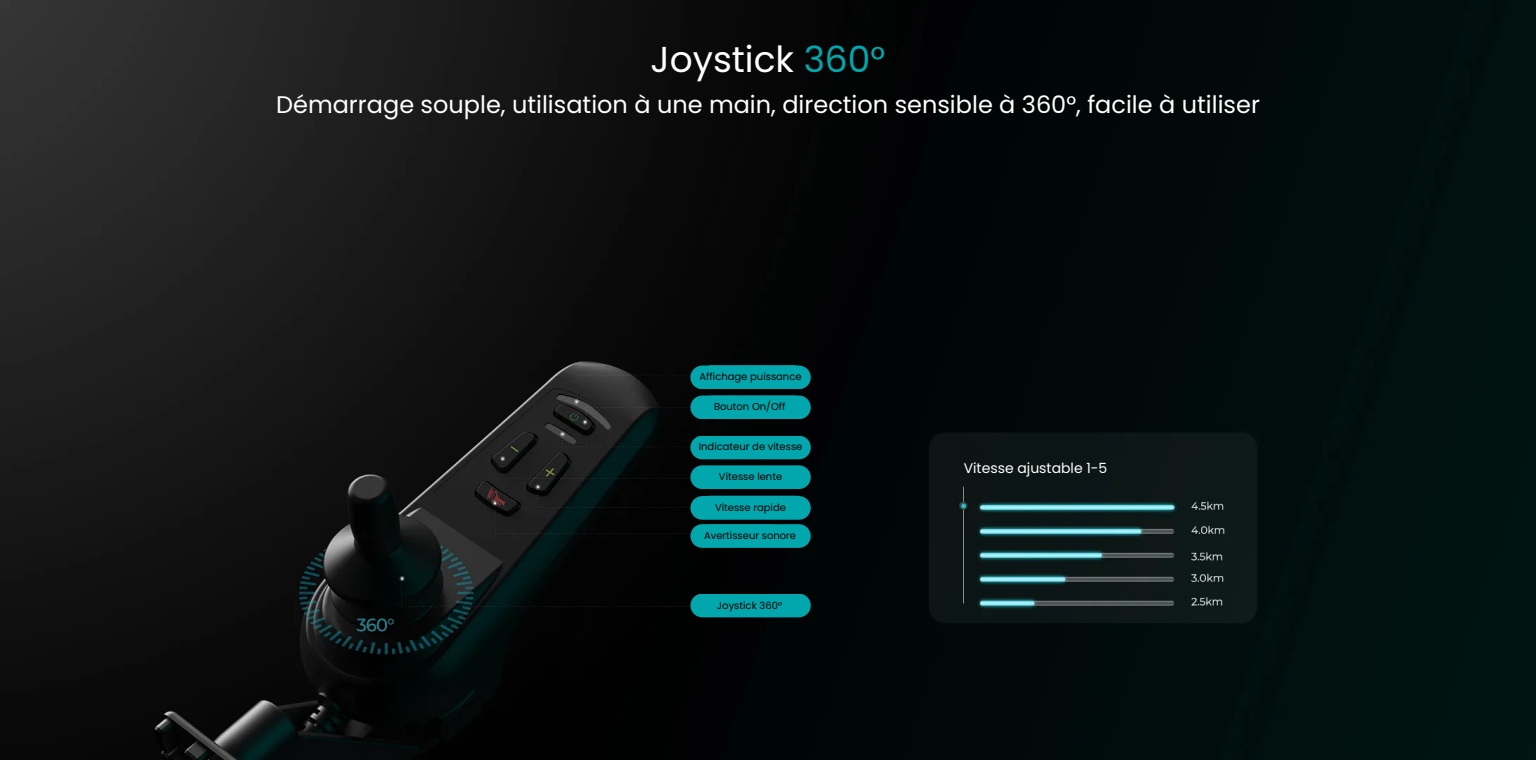
<style>
.page{position:relative;width:1536px;height:760px;background:#fff}
.page>*{position:absolute;margin:0;border:0;box-sizing:border-box;transform-origin:0 0}
.t1{font:36px "Poppins";color:#fff}
.t2{font:24px "Poppins";color:#fff}
.t3{font:14px "Poppins";color:#fff}
.t4{font:10px "Poppins";color:#000}
.s1{color:#01a7ac}
</style>
<div class="page">
<img style="left:0;top:0;width:1536px;height:760px">
<svg style="left:690px;top:365px;width:121px;height:24px;background:#019da2"></svg>
<svg style="left:690px;top:395px;width:121px;height:24px;background:#019ca1"></svg>
<div style="left:690px;top:436px;width:121px;height:23px;background:#01a7ac"></div>
<svg style="left:690px;top:465px;width:121px;height:24px;background:#019ca1"></svg>
<svg style="left:690px;top:496px;width:121px;height:52px;background:#019195"></svg>
<svg style="left:690px;top:593px;width:121px;height:24px;background:#00999d"></svg>
<p class="t1" style="left:651px;top:34px;width:236px">Joystick <span class="s1">360°</span></p>
<p class="t2" style="left:276px;top:88px;width:985px">Démarrage souple, utilisation à une main, direction sensible à 360°, facile à utiliser</p>
<p class="t4" style="left:700px;top:370px;width:104px">Affichage puissance</p>
<p class="t4" style="left:714px;top:400px;width:73px">Bouton On/Off</p>
<p class="t4" style="left:699px;top:440px;width:105px">Indicateur de vitesse</p>
<p class="t4" style="left:719px;top:470px;width:65px">Vitesse lente</p>
<p class="t4" style="left:715px;top:500px;width:73px">Vitesse rapide</p>
<p class="t4" style="left:704px;top:528px;width:94px">Avertisseur sonore</p>
<p class="t4" style="left:717px;top:598px;width:67px">Joystick 360°</p>
<p class="t3" style="left:964px;top:458px;width:145px">Vitesse ajustable 1-5</p>
</div>
